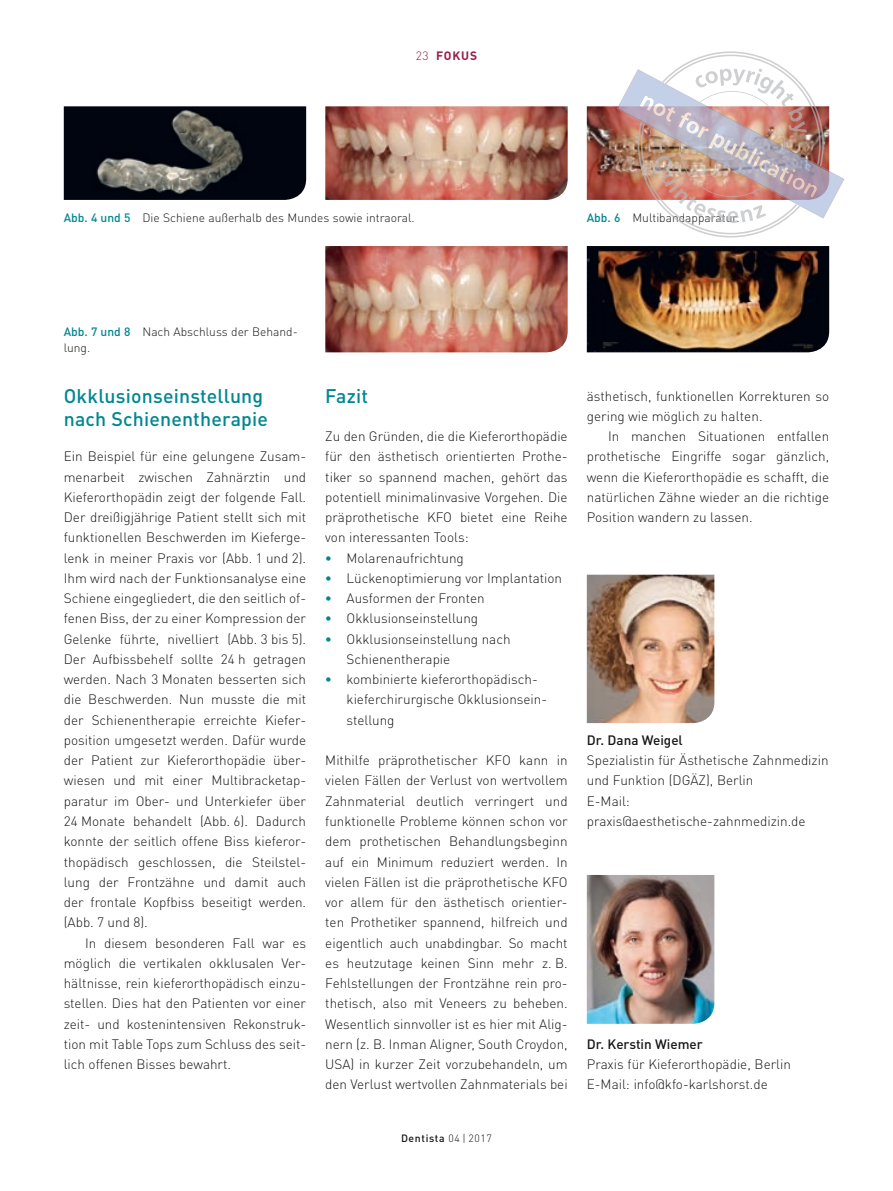
<style>
.page{position:relative;width:893px;height:1191px;background:#fff}
.page>*{position:absolute;margin:0;border:0;box-sizing:border-box;transform-origin:0 0}
.t1{font:500 19.5px/23.4px "DINOT";letter-spacing:.01em;color:#008792}
.t2{font:300 13.5px/20.2px "DINOT";color:#171615;text-align:justify}
.t3{font:500 13.5px "DINOT";color:#171615}
.t4{font:300 12px/16.5px "DINOT";color:#171615}
.t5{font:700 12px "DINOT";letter-spacing:.07em;color:#991f46}
.t6{font:500 10.5px "DINOT";letter-spacing:.06em;color:#171615}
.s1{font-weight:300}
.s2{font-weight:500;color:#008792}
.s3{font-weight:700;color:#008792}
</style>
<div class="page">
<img style="left:325px;top:106px;width:243px;height:94px">
<img style="left:587px;top:106px;width:30px;height:94px">
<img style="left:64px;top:106px;width:242px;height:94px">
<img style="left:587px;top:246px;width:242px;height:106px">
<img style="left:325px;top:246px;width:243px;height:106px">
<img style="left:587px;top:574px;width:127px;height:149px">
<img style="left:587px;top:875px;width:127px;height:148px">
<img style="left:617px;top:51px;width:227px;height:186px">
<p class="t5" style="left:416px;top:48px;width:63px"><span class="s1">23</span> FOKUS</p>
<p class="t4" style="left:64px;top:209px;width:352px"><span class="s2">Abb. 4 und 5</span> Die Schiene außerhalb des Mundes sowie intraoral.</p>
<p class="t4" style="left:587px;top:209px;width:154px"><span class="s2">Abb. 6</span> Multibandapparatur.</p>
<p class="t4" style="left:64px;top:323px;width:236px"><span class="s2">Abb. 7 und 8</span> Nach Abschluss der Behand&shy;lung.</p>
<h1 class="t1" style="left:64px;top:384px;width:206px">Okklusionseinstellung nach Schienentherapie</h1>
<p class="t2" style="left:64px;top:446px;width:244px">Ein Beispiel für eine gelungene Zusam&shy;menarbeit zwischen Zahnärztin und Kieferorthopädin zeigt der folgende Fall.<br>Der dreißigjährige Patient stellt sich mit funktionellen Beschwerden im Kieferge&shy;lenk in meiner Praxis vor (Abb. 1 und 2).<br>Ihm wird nach der Funktionsanalyse eine Schiene eingegliedert, die den seitlich of&shy;fenen Biss, der zu einer Kompression der Gelenke führte, nivelliert (Abb. 3 bis 5).<br>Der Aufbissbehelf sollte 24 h getragen werden. Nach 3 Monaten besserten sich die Beschwerden. Nun musste die mit der Schienentherapie erreichte Kiefer&shy;position umgesetzt werden. Dafür wurde der Patient zur Kieferorthopädie über&shy;wiesen und mit einer Multibracketap&shy;paratur im Ober- und Unterkiefer über 24 Monate behandelt (Abb. 6). Dadurch konnte der seitlich offene Biss kieferor&shy;thopädisch geschlossen, die Steilstel&shy;lung der Frontzähne und damit auch der frontale Kopfbiss beseitigt werden. (Abb. 7 und 8).</p>
<p class="t2" style="left:64px;top:932px;width:244px;text-indent:21px">In diesem besonderen Fall war es möglich die vertikalen okklusalen Ver&shy;hältnisse, rein kieferorthopädisch einzu&shy;stellen. Dies hat den Patienten vor einer zeit- und kostenintensiven Rekonstruk&shy;tion mit Table Tops zum Schluss des seit&shy;lich offenen Bisses bewahrt.</p>
<h1 class="t1" style="left:325px;top:384px;width:44px">Fazit</h1>
<p class="t2" style="left:325px;top:426px;width:244px">Zu den Gründen, die die Kieferorthopädie für den ästhetisch orientierten Prothe&shy;tiker so spannend machen, gehört das potentiell minimalinvasive Vorgehen. Die präprothetische KFO bietet eine Reihe von interessanten Tools:</p>
<p class="t2" style="left:325px;top:547px;width:140px"><span class="s3">•</span> Molarenaufrichtung</p>
<p class="t2" style="left:325px;top:568px;width:238px"><span class="s3">•</span> Lückenoptimierung vor Implantation</p>
<p class="t2" style="left:325px;top:588px;width:161px"><span class="s3">•</span> Ausformen der Fronten</p>
<p class="t2" style="left:325px;top:608px;width:154px"><span class="s3">•</span> Okklusionseinstellung</p>
<p class="t2" style="left:347px;top:628px;width:165px;text-indent:-21px"><span class="s3">•</span> Okklusionseinstellung nach<br>Schienentherapie</p>
<p class="t2" style="left:347px;top:669px;width:200px;text-align:left;text-indent:-21px"><span class="s3">•</span> kombinierte kieferorthopädisch&shy;kieferchirurgische Okklusionsein&shy;stellung</p>
<p class="t2" style="left:325px;top:750px;width:244px">Mithilfe präprothetischer KFO kann in vielen Fällen der Verlust von wertvollem Zahnmaterial deutlich verringert und funktionelle Probleme können schon vor dem prothetischen Behandlungsbeginn auf ein Minimum reduziert werden. In vielen Fällen ist die präprothetische KFO vor allem für den ästhetisch orientier&shy;ten Prothetiker spannend, hilfreich und eigentlich auch unabdingbar. So macht es heutzutage keinen Sinn mehr z. B.<br>Fehlstellungen der Frontzähne rein pro&shy;thetisch, also mit Veneers zu beheben.<br>Wesentlich sinnvoller ist es hier mit Alig&shy;nern (z. B. Inman Aligner, South Croydon, USA) in kurzer Zeit vorzubehandeln, um den Verlust wertvollen Zahnmaterials bei</p>
<p class="t6" style="left:401px;top:1131px;width:92px">Dentista <span class="s1">04 | 2017</span></p>
<p class="t2" style="left:587px;top:385px;width:244px">ästhetisch, funktionellen Korrekturen so gering wie möglich zu halten.</p>
<p class="t2" style="left:587px;top:426px;width:244px;text-indent:21px">In manchen Situationen entfallen prothetische Eingriffe sogar gänzlich, wenn die Kieferorthopädie es schafft, die natürlichen Zähne wieder an die richtige Position wandern zu lassen.</p>
<p class="t3" style="left:587px;top:731px;width:97px">Dr. Dana Weigel</p>
<p class="t2" style="left:587px;top:750px;width:243px;text-align:left">Spezialistin für Ästhetische Zahnmedizin und Funktion (DGÄZ), Berlin<br>E-Mail: praxis@aesthetische-zahnmedizin.de</p>
<p class="t3" style="left:587px;top:1035px;width:117px">Dr. Kerstin Wiemer</p>
<p class="t2" style="left:587px;top:1054px;width:206px">Praxis für Kieferorthopädie, Berlin<br>E-Mail: info@kfo-karlshorst.de</p>
</div>
